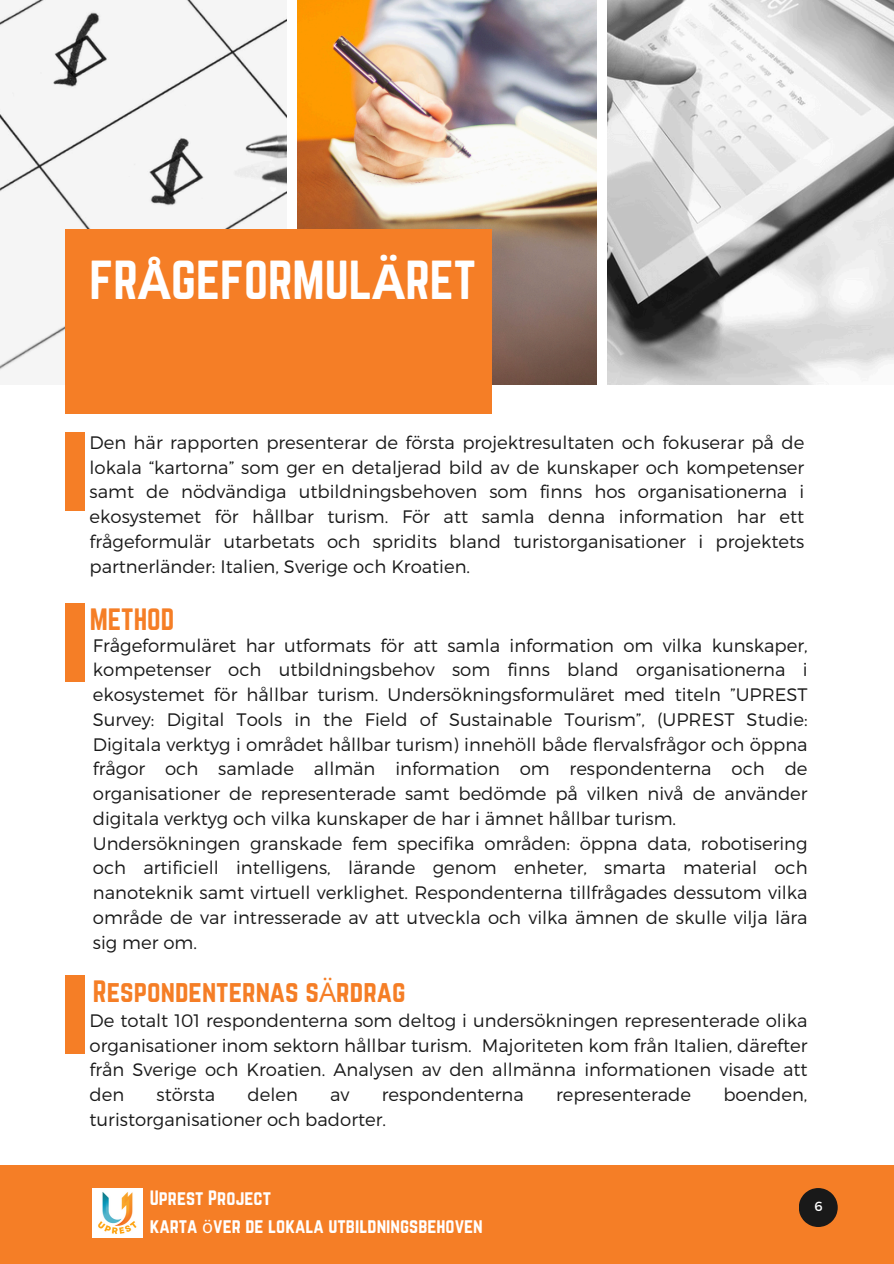
<style>
.page{position:relative;width:894px;height:1264px;background:#fff}
.page>*{position:absolute;margin:0;border:0;box-sizing:border-box;transform-origin:0 0}
.t1{font:48px "Norwester";color:#fff}
.t2{font:27px "Norwester";color:#f57e26}
.t3{font:18.15px "Norwester";color:#fff}
.t4{font:300 18px/24.8px "Montserrat";color:#191919;text-align:justify}
.t5{font:13.2px "Montserrat";color:#fff}
.s1{font-family:"Noto Sans";font-weight:700}
.s2{font-family:"Noto Sans"}
</style>
<div class="page">
<img style="left:0;top:0;width:286px;height:384px">
<img style="left:297px;top:0;width:299px;height:384px">
<img style="left:607px;top:0;width:286px;height:384px">
<div style="left:66px;top:229px;width:425px;height:185px;background:#f57e26"></div>
<div style="left:66px;top:433px;width:19px;height:78px;background:#f57e26"></div>
<div style="left:66px;top:603px;width:19px;height:78px;background:#f57e26"></div>
<div style="left:66px;top:975px;width:19px;height:78px;background:#f57e26"></div>
<div style="left:0;top:1165px;width:893px;height:98px;background:#f57e26"></div>
<svg style="left:799px;top:1188px;width:38px;height:38px"></svg>
<img style="left:93px;top:1188px;width:49px;height:49px">
<h1 class="t1" style="left:89px;top:251px;width:388px">FR<span class="s1">Å</span>GEFORMUL<span class="s1">Ä</span>RET</h1>
<p class="t4" style="left:90px;top:429px;width:716px">Den här rapporten presenterar de första projektresultaten och fokuserar på de lokala “kartorna” som ger en detaljerad bild av de kunskaper och kompetenser samt de nödvändiga utbildningsbehoven som finns hos organisationerna i ekosystemet för hållbar turism. För att samla denna information har ett frågeformulär utarbetats och spridits bland turistorganisationer i projektets partnerländer: Italien, Sverige och Kroatien.</p>
<p class="t2" style="left:90px;top:603px;width:86px">METHOD</p>
<p class="t4" style="left:93px;top:631px;width:716px">Frågeformuläret har utformats för att samla information om vilka kunskaper, kompetenser och utbildningsbehov som finns bland organisationerna i ekosystemet för hållbar turism. Undersökningsformuläret med titeln ”UPREST Survey: Digital Tools in the Field of Sustainable Tourism”, (UPREST Studie:<br>Digitala verktyg i området hållbar turism) innehöll både flervalsfrågor och öppna frågor och samlade allmän information om respondenterna och de organisationer de representerade samt bedömde på vilken nivå de använder digitala verktyg och vilka kunskaper de har i ämnet hållbar turism.</p>
<h2 class="t4" style="left:93px;top:829px;width:716px">Undersökningen granskade fem specifika områden: öppna data, robotisering och artificiell intelligens, lärande genom enheter, smarta material och nanoteknik samt virtuell verklighet. Respondenterna tillfrågades dessutom vilka område de var intresserade av att utveckla och vilka ämnen de skulle vilja lära sig mer om.</h2>
<p class="t2" style="left:93px;top:975px;width:314px">Respondenternas s<span class="s2">Ä</span>rdrag</p>
<p class="t4" style="left:90px;top:1006px;width:719px">De totalt 101 respondenterna som deltog i undersökningen representerade olika organisationer inom sektorn hållbar turism. Majoriteten kom från Italien, därefter från Sverige och Kroatien. Analysen av den allmänna informationen visade att den</p>
<p class="t4" style="left:156px;top:1081px;width:60px">största</p>
<p class="t4" style="left:247px;top:1081px;width:52px">delen</p>
<p class="t4" style="left:330px;top:1081px;width:21px">av</p>
<p class="t4" style="left:381px;top:1081px;width:143px">respondenterna</p>
<p class="t4" style="left:556px;top:1081px;width:137px">representerade</p>
<p class="t4" style="left:723px;top:1081px;width:85px">boenden,</p>
<p class="t4" style="left:90px;top:1106px;width:298px">turistorganisationer och badorter.</p>
<h3 class="t3" style="left:150px;top:1186px;width:123px">Uprest Project</h3>
<p class="t3" style="left:150px;top:1214px;width:334px">karta <span class="s2">ö</span>ver de lokala utbildningsbehoven</p>
<p class="t5" style="left:814px;top:1197px;width:10px">6</p>
</div>
